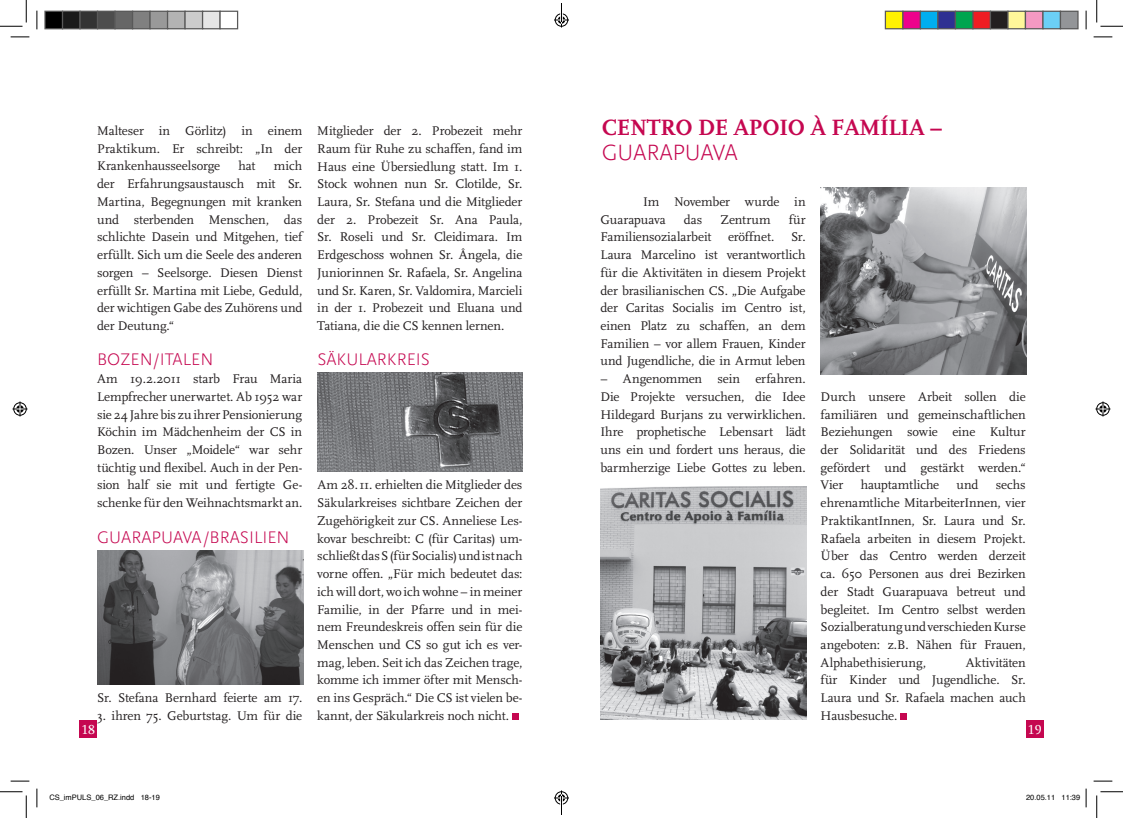
<style>
.page{position:relative;width:1123px;height:818px;background:#fff}
.page>*{position:absolute;margin:0;border:0;box-sizing:border-box;transform-origin:0 0}
.t1{font:700 23.12px "Scala";letter-spacing:.255em;color:#c50750}
.t2{font:300 23.12px "Scala Sans";letter-spacing:-.01em;color:#c50750}
.t3{font:300 17.5px "Scala Sans";color:#c50750}
.t4{font:13.75px "Scala Caps";color:#fff}
.t5{font:13.12px/17.8px "Scala";letter-spacing:-.01em;color:#231f20;text-align:justify}
.t6{font:7.5px "Helvetica";color:#000}
</style>
<div class="page">
<div style="left:79px;top:720px;width:18px;height:17px;background:#c50750"></div>
<div style="left:1025px;top:720px;width:18px;height:17px;background:#c50750"></div>
<div style="left:900px;top:713px;width:7px;height:7px;background:#c50750"></div>
<img style="left:600px;top:487px;width:206px;height:233px">
<img style="left:820px;top:188px;width:206px;height:186px">
<div style="left:512px;top:713px;width:7px;height:7px;background:#c50750"></div>
<img style="left:317px;top:373px;width:205px;height:98px">
<img style="left:98px;top:550px;width:205px;height:134px">
<svg style="left:11px;top:36px;width:18px;height:2px"></svg>
<svg style="left:1093px;top:36px;width:19px;height:2px"></svg>
<svg style="left:11px;top:780px;width:18px;height:2px"></svg>
<svg style="left:1093px;top:780px;width:19px;height:2px"></svg>
<svg style="left:36px;top:11px;width:2px;height:18px"></svg>
<svg style="left:36px;top:788px;width:2px;height:19px"></svg>
<svg style="left:1085px;top:11px;width:1px;height:18px"></svg>
<svg style="left:0;top:0;width:27px;height:27px"></svg>
<svg style="left:0;top:791px;width:27px;height:27px"></svg>
<svg style="left:1096px;top:0;width:27px;height:27px"></svg>
<svg style="left:1096px;top:791px;width:27px;height:27px"></svg>
<svg style="left:13px;top:401px;width:15px;height:15px"></svg>
<svg style="left:1095px;top:401px;width:15px;height:15px"></svg>
<div style="left:45px;top:11px;width:18px;height:18px;background:#000"></div>
<div style="left:44px;top:11px;width:19px;height:18px;border:1px solid #595959"></div>
<div style="left:63px;top:11px;width:17px;height:18px;background:#1a1a1a"></div>
<div style="left:62px;top:11px;width:19px;height:18px;border:1px solid #595959"></div>
<div style="left:80px;top:11px;width:18px;height:18px;background:#333"></div>
<div style="left:79px;top:11px;width:19px;height:18px;border:1px solid #595959"></div>
<div style="left:98px;top:11px;width:17px;height:18px;background:#4d4d4d"></div>
<div style="left:97px;top:11px;width:19px;height:18px;border:1px solid #595959"></div>
<div style="left:115px;top:11px;width:18px;height:18px;background:#666"></div>
<div style="left:114px;top:11px;width:19px;height:18px;border:1px solid #595959"></div>
<div style="left:133px;top:11px;width:17px;height:18px;background:#808080"></div>
<div style="left:132px;top:11px;width:19px;height:18px;border:1px solid #595959"></div>
<div style="left:150px;top:11px;width:18px;height:18px;background:#999"></div>
<div style="left:149px;top:11px;width:19px;height:18px;border:1px solid #595959"></div>
<div style="left:168px;top:11px;width:17px;height:18px;background:#b3b3b3"></div>
<div style="left:167px;top:11px;width:19px;height:18px;border:1px solid #595959"></div>
<div style="left:185px;top:11px;width:18px;height:18px;background:#ccc"></div>
<div style="left:184px;top:11px;width:19px;height:18px;border:1px solid #595959"></div>
<div style="left:203px;top:11px;width:17px;height:18px;background:#e6e6e6"></div>
<div style="left:202px;top:11px;width:19px;height:18px;border:1px solid #595959"></div>
<div style="left:219px;top:11px;width:19px;height:18px;border:1px solid #595959"></div>
<div style="left:885px;top:11px;width:18px;height:18px;background:#fff101"></div>
<div style="left:884px;top:11px;width:19px;height:18px;border:1px solid #595959"></div>
<div style="left:903px;top:11px;width:17px;height:18px;background:#ed028c"></div>
<div style="left:902px;top:11px;width:19px;height:18px;border:1px solid #595959"></div>
<div style="left:920px;top:11px;width:18px;height:18px;background:#00aeef"></div>
<div style="left:919px;top:11px;width:19px;height:18px;border:1px solid #595959"></div>
<div style="left:938px;top:11px;width:17px;height:18px;background:#2e3092"></div>
<div style="left:937px;top:11px;width:19px;height:18px;border:1px solid #595959"></div>
<div style="left:955px;top:11px;width:18px;height:18px;background:#00a54f"></div>
<div style="left:954px;top:11px;width:19px;height:18px;border:1px solid #595959"></div>
<div style="left:973px;top:11px;width:17px;height:18px;background:#ee1d23"></div>
<div style="left:972px;top:11px;width:19px;height:18px;border:1px solid #595959"></div>
<div style="left:990px;top:11px;width:18px;height:18px;background:#231f20"></div>
<div style="left:989px;top:11px;width:19px;height:18px;border:1px solid #595959"></div>
<div style="left:1008px;top:11px;width:17px;height:18px;background:#fff79a"></div>
<div style="left:1007px;top:11px;width:19px;height:18px;border:1px solid #595959"></div>
<div style="left:1025px;top:11px;width:18px;height:18px;background:#f499c2"></div>
<div style="left:1024px;top:11px;width:19px;height:18px;border:1px solid #595959"></div>
<div style="left:1043px;top:11px;width:17px;height:18px;background:#6bcff6"></div>
<div style="left:1042px;top:11px;width:19px;height:18px;border:1px solid #595959"></div>
<div style="left:1060px;top:11px;width:18px;height:18px;background:#939598"></div>
<div style="left:1059px;top:11px;width:19px;height:18px;border:1px solid #595959"></div>
<svg style="left:1085px;top:788px;width:1px;height:19px"></svg>
<svg style="left:554px;top:3px;width:15px;height:25px"></svg>
<svg style="left:554px;top:790px;width:15px;height:25px"></svg>
<h1 class="t1" style="left:602px;top:114px;width:247px">CENTRO DE APOIO À FAM</h1>
<h1 class="t1" style="left:880px;top:114px;width:64px">ÍLIA –</h1>
<h1 class="t2" style="left:602px;top:139px;width:137px">G UARAPUAVA</h1>
<p class="t5" style="left:600px;top:193px;width:207px;text-indent:43px">Im November wurde in<br>Guarapuava</p>
<p class="t5" style="left:97px;top:122px;width:207px">Malteser in Görlitz) in einem Praktikum. Er schreibt: „In der Krankenhausseelsorge</p>
<p class="t5" style="left:317px;top:122px;width:207px">Mitglieder der 2. Probezeit mehr Raum für Ruhe zu schaffen, fand im Haus eine Übersiedlung statt. Im 1.<br>Stock wohnen nun Sr. Clotilde, Sr.<br>Laura, Sr. Stefana und die Mitglieder der 2. Probezeit Sr. Ana Paula, Sr. Roseli und Sr. Cleidimara. Im Erdgeschoss wohnen Sr. Ângela, die Juniorinnen Sr. Rafaela, Sr. Angelina und Sr. Karen, Sr. Valdomira, Marcieli in der 1. Probezeit und Eluana und Tatiana, die die CS kennen lernen.</p>
<h2 class="t3" style="left:317px;top:350px;width:114px">SÄKULARKREIS</h2>
<p class="t5" style="left:97px;top:158px;width:207px;text-indent:177px">mich der Erfahrungsaustausch mit Sr.<br>Martina, Begegnungen mit kranken und sterbenden Menschen, das schlichte Dasein und Mitgehen, tief erfüllt. Sich um die Seele des anderen sorgen – Seelsorge. Diesen Dienst erfüllt Sr. Martina mit Liebe, Geduld, der wichtigen Gabe des Zuhörens und der Deutung.“</p>
<h2 class="t3" style="left:97px;top:350px;width:12px">BOZEN</h2>
<h2 class="t3" style="left:153px;top:350px;width:62px">/ITALEN</h2>
<p class="t5" style="left:97px;top:370px;width:207px">Am 19.2.2011 starb Frau Maria Lempfrecher unerwartet. Ab 1952 war sie 24 Jahre bis zu ihrer Pensionierung Köchin im Mädchenheim der CS in Bozen. Unser „Moidele“ war sehr tüchtig und flexibel. Auch in der Pen&shy;sion half sie mit und fertigte Ge&shy;schenke für den Weihnachtsmarkt an.</p>
<h2 class="t3" style="left:97px;top:527px;width:152px">GUARAPUAVA/BRASILIEN</h2>
<p class="t5" style="left:238px;top:158px;width:18px">hat</p>
<p class="t5" style="left:684px;top:211px;width:20px">das</p>
<p class="t5" style="left:720px;top:211px;width:52px">Zentrum</p>
<p class="t5" style="left:788px;top:211px;width:18px">für</p>
<p class="t5" style="left:600px;top:228px;width:112px">Familiensozialarbeit</p>
<p class="t5" style="left:728px;top:228px;width:48px">eröffnet.</p>
<p class="t5" style="left:600px;top:228px;width:207px;text-indent:190px">Sr.<br>Laura Marcelino ist verantwortlich für die Aktivitäten in diesem Projekt der brasilianischen CS. „Die Aufgabe der Caritas Socialis im Centro ist, einen Platz zu schaffen, an dem Familien – vor allem Frauen, Kinder und Jugendliche, die in Armut leben</p>
<p class="t5" style="left:600px;top:370px;width:207px">– Angenommen sein erfahren.<br>Die Projekte versuchen, die Idee Hildegard Burjans zu verwirklichen.<br>Ihre prophetische Lebensart lädt uns ein und fordert uns heraus, die barmherzige Liebe Gottes zu leben.</p>
<p class="t5" style="left:820px;top:388px;width:207px">Durch unsere Arbeit sollen die familiären und gemeinschaftlichen Beziehungen sowie eine Kultur der Solidarität und des Friedens gefördert und gestärkt werden.“ Vier</p>
<p class="t5" style="left:317px;top:476px;width:207px">Am 28.11. erhielten die Mitglieder des Säkularkreises sichtbare Zeichen der Zugehörigkeit zur CS. Anneliese Les&shy;kovar beschreibt: C (für Caritas) um&shy;schließt das S (für Socialis) und ist nach vorne offen. „Für mich bedeutet das: ich will dort, wo ich wohne – in meiner Familie, in der Pfarre und in mei&shy;nem Freundeskreis offen sein für die Menschen und CS so gut ich es ver&shy;mag, leben. Seit ich das Zeichen trage, komme ich immer öfter mit Mensch&shy;en ins Gespräch.“ Die CS ist vielen be&shy;kannt, der Säkularkreis noch nicht.</p>
<p class="t5" style="left:820px;top:477px;width:207px;text-indent:175px">sechs ehrenamtliche MitarbeiterInnen, vier PraktikantInnen, Sr. Laura und Sr.<br>Rafaela arbeiten in diesem Projekt.<br>Über das Centro werden derzeit ca. 650 Personen aus drei Bezirken der Stadt Guarapuava betreut und begleitet. Im Centro selbst werden Sozialberatung und verschieden Kurse angeboten: z.B. Nähen für Frauen, Alphabethisierung,</p>
<p class="t5" style="left:860px;top:477px;width:80px">hauptamtliche</p>
<p class="t5" style="left:956px;top:477px;width:23px">und</p>
<p class="t5" style="left:820px;top:654px;width:207px;text-indent:145px">Aktivitäten für Kinder und Jugendliche. Sr.<br>Laura und Sr. Rafaela machen auch Hausbesuche.</p>
<p class="t5" style="left:97px;top:689px;width:207px">Sr. Stefana Bernhard feierte am 17.</p>
<p class="t5" style="left:97px;top:707px;width:207px">3. ihren 75. Geburtstag. Um für die</p>
<p class="t4" style="left:81px;top:722px;width:15px">18</p>
<p class="t4" style="left:1027px;top:722px;width:15px">19</p>
<p class="t6" style="left:49px;top:791px;width:112px">CS_imPULS_06_RZ.indd 18-19</p>
<p class="t6" style="left:1026px;top:791px;width:56px">20.05.11 11:39</p>
</div>
